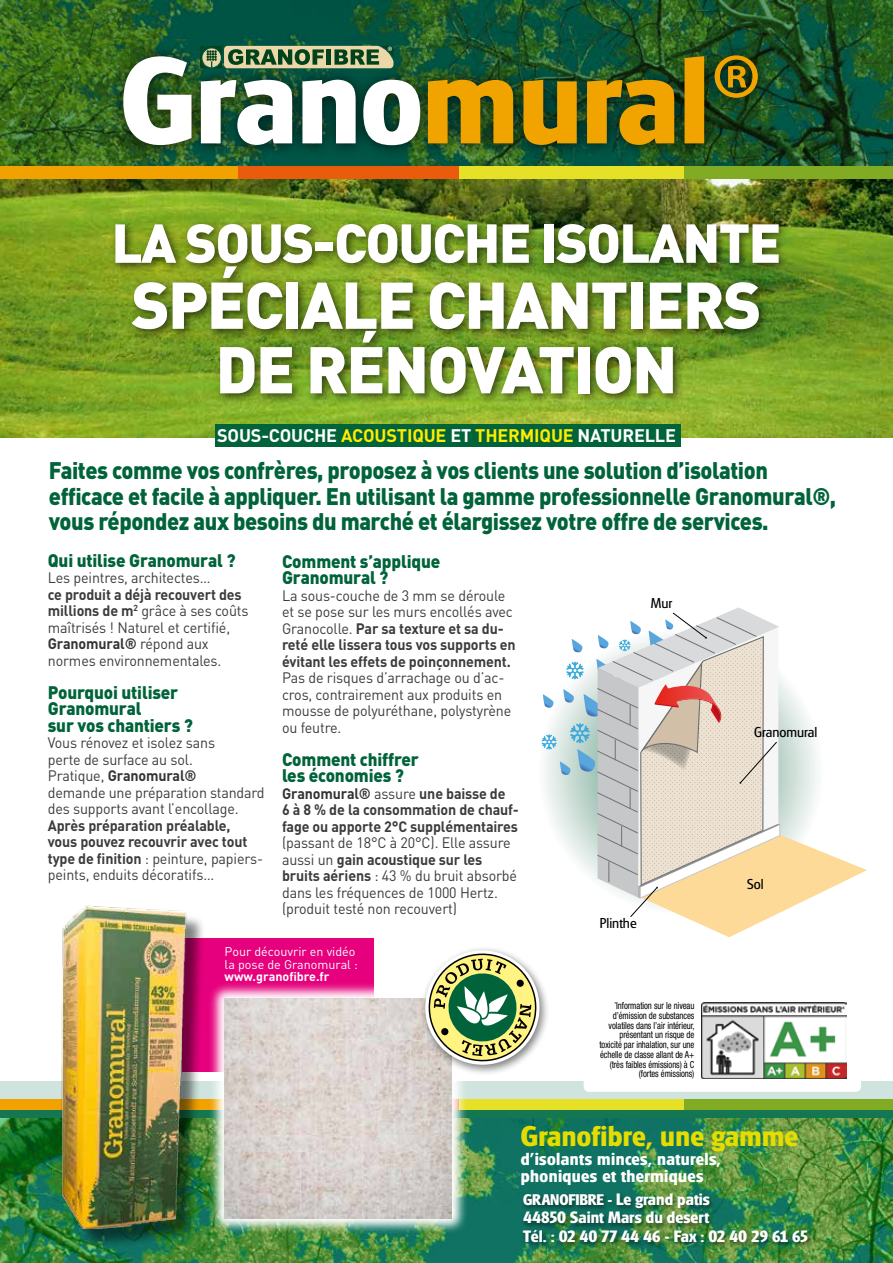
<style>
.page{position:relative;width:893px;height:1263px;background:#fff}
.page>*{position:absolute;margin:0;border:0;box-sizing:border-box;transform-origin:0 0}
.t1{font:900 64.95px/64.5px "DIN";letter-spacing:-.03em;color:#fff;text-align:center}
.t2{font:900 54px "DIN";letter-spacing:.015em;color:#fff}
.t3{font:700 29.85px "Glasgow";letter-spacing:.01em;color:#e6dd00}
.t4{font:900 23.7px/25.5px "DIN";letter-spacing:-.02em;color:#00633a;scale:.92 1}
.t5{font:700 18.15px/16.4px "Glasgow";letter-spacing:.02em;color:#fff}
.t6{font:900 18px/16.5px "DIN";letter-spacing:-.01em;color:#00633a;scale:.95 1}
.t7{font:700 18px "DIN";letter-spacing:-.01em;color:#fff}
.t8{font:700 17.25px/18.3px "Glasgow";color:#fff}
.t9{font:15px/16.5px "DIN";letter-spacing:-.01em;color:#3c3c3b;scale:.95 1}
.t10{font:700 15px/16.5px "DIN";letter-spacing:-.01em;color:#3c3c3b;scale:.95 1}
.t11{font:15px "Glasgow";color:#000}
.t12{font:12.45px/12.5px "DIN";color:#fff}
.t13{font:700 12.45px "DIN";color:#fff}
.t14{font:condensed 9.75px/9.8px "Helvetica Neue";letter-spacing:-.01em;color:#000;text-align:right;scale:.89 1}
.s1{color:#ffed00}
.s2{font-weight:700}
.s3{font-weight:700;color:#333332}
.s4{font-weight:400}
.s5{color:#333332}
.s6{font-size:16.2px}
</style>
<div class="page">
<svg style="left:0;top:0;width:893px;height:166px;background:#1f5b2b"></svg>
<img style="left:0;top:179px;width:893px;height:258px">
<div style="left:0;top:1081px;width:893px;height:182px;background:#cfe4de"></div>
<div style="left:215px;top:425px;width:465px;height:22px;background:#00633a"></div>
<svg style="left:0;top:1110px;width:893px;height:153px;background:#308249"></svg>
<div style="left:0;top:1099px;width:240px;height:11px;background:#f1a100"></div>
<div style="left:459px;top:1099px;width:225px;height:11px;background:#e6e127"></div>
<div style="left:684px;top:1099px;width:209px;height:11px;background:#81ab23"></div>
<div style="left:0;top:167px;width:240px;height:12px;background:#f1a100"></div>
<div style="left:238px;top:167px;width:225px;height:12px;background:#ea5b0b"></div>
<div style="left:459px;top:167px;width:225px;height:12px;background:#e6e127"></div>
<div style="left:684px;top:167px;width:209px;height:12px;background:#81ab23"></div>
<div style="left:110px;top:42px;width:662px;height:118px;background:#000;opacity:.7"></div>
<svg style="left:123px;top:56px;width:68px;height:89px"></svg>
<svg style="left:201px;top:80px;width:91px;height:65px"></svg>
<svg style="left:302px;top:80px;width:54px;height:63px"></svg>
<svg style="left:363px;top:80px;width:57px;height:65px"></svg>
<svg style="left:428px;top:80px;width:85px;height:63px;background:#ba8a08"></svg>
<svg style="left:523px;top:80px;width:54px;height:65px;background:#b7890a"></svg>
<svg style="left:587px;top:80px;width:87px;height:65px;background:#b0850a"></svg>
<div style="left:684px;top:56px;width:20px;height:87px;background:#f1a300"></div>
<svg style="left:715px;top:55px;width:43px;height:43px;background:#74670f"></svg>
<div style="left:110px;top:219px;width:679px;height:186px;background:#000;opacity:.6"></div>
<div style="left:520px;top:1191px;width:294px;height:58px;background:#000;opacity:.5"></div>
<svg style="left:542px;top:607px;width:325px;height:330px"></svg>
<svg style="left:200px;top:46px;width:193px;height:22px;background:#85976c"></svg>
<div style="left:182px;top:938px;width:192px;height:133px;background:#e6007d"></div>
<div style="left:65px;top:909px;width:142px;height:341px;background:#000;opacity:.5"></div>
<img style="left:52px;top:905px;width:140px;height:324px">
<img style="left:209px;top:984px;width:259px;height:250px">
<img style="left:225px;top:998px;width:227px;height:220px">
<div style="left:584px;top:1008px;width:277px;height:84px;background:#fff;border-radius:5px"></div>
<img style="left:702px;top:1002px;width:144px;height:76px">
<div style="left:419px;top:946px;width:131px;height:130px;background:#000;opacity:.5"></div>
<svg style="left:421px;top:946px;width:123px;height:123px"></svg>
<div style="left:441px;top:1028px;width:8px;height:7px;background:#000;border-radius:3px"></div>
<svg style="left:516px;top:979px;width:8px;height:8px"></svg>
<h2 class="t2" style="left:112px;top:207px;width:671px">La sous-couche isolante</h2>
<h1 class="t1" style="left:131px;top:270px;width:626px">spéciale chantiers de rénovation</h1>
<p class="t7" style="left:217px;top:424px;width:460px">sous-couche <span class="s1">acoustique</span> et <span class="s1">thermique</span> naturelle</p>
<p class="t4" style="left:49px;top:456px;width:857px">Faites comme vos confrères, proposez à vos clients une solution d’isolation efficace et facile à appliquer. En utilisant la gamme professionnelle Granomural®, vous répondez aux besoins du marché et élargissez votre offre de services.</p>
<p class="t6" style="left:48px;top:551px;width:199px">Qui utilise Granomural ?</p>
<p class="t9" style="left:48px;top:569px;width:173px">Les peintres, architectes…</p>
<p class="t9" style="left:48px;top:586px;width:213px"><span class="s2">ce produit a déjà recouvert des millions de m</span><sup>2</sup> grâce à ses coûts maîtrisés ! Naturel et certifié,<br><span class="s3">Granomural®</span> répond aux normes environnementales.</p>
<p class="t6" style="left:48px;top:683px;width:154px">Pourquoi utiliser<br>Granomural<br>sur vos chantiers ?</p>
<p class="t9" style="left:48px;top:734px;width:230px">Vous rénovez et isolez sans<br>perte de surface au sol.<br>Pratique, <span class="s3">Granomural®<br></span>demande une préparation standard des supports avant l’encollage.</p>
<p class="t10" style="left:48px;top:816px;width:228px">Après préparation préalable, vous pouvez recouvrir avec tout type de finition <span class="s4">: peinture, papiers&shy;peints, enduits décoratifs…</span></p>
<p class="t6" style="left:282px;top:552px;width:168px">Comment s’applique<br>Granomural ?</p>
<p class="t10" style="left:282px;top:586px;width:247px"><span class="s4">La sous-couche de 3 mm se déroule et se pose sur les murs encollés avec Granocolle.</span> Par sa texture et sa du&shy;reté elle lissera tous vos supports en évitant les effets de poinçonnement.</p>
<p class="t9" style="left:282px;top:669px;width:243px">Pas de risques d’arrachage ou d’ac&shy;cros, contrairement aux produits en mousse de polyuréthane, polystyrène ou feutre.</p>
<p class="t6" style="left:282px;top:750px;width:146px">Comment chiffrer les économies ?</p>
<p class="t10" style="left:282px;top:784px;width:251px"><span class="s5">Granomural®</span> <span class="s4">assure</span> une baisse de<br>6 à 8 % de la consommation de chauf&shy;fage ou apporte 2°C supplémentaires</p>
<p class="t9" style="left:282px;top:834px;width:249px">(passant de 18°C à 20°C). Elle assure aussi un <span class="s2">gain acoustique sur les bruits aériens</span> : 43 % du bruit absorbé dans les fréquences de 1000 Hertz. (produit testé non recouvert)</p>
<p class="t12" style="left:225px;top:945px;width:135px">Pour découvrir en vidéo la pose de Granomural :</p>
<p class="t13" style="left:225px;top:969px;width:106px">www.granofibre.fr</p>
<p class="t11" style="left:651px;top:594px;width:23px">Mur</p>
<p class="t11" style="left:754px;top:723px;width:65px">Granomural</p>
<p class="t11" style="left:600px;top:915px;width:38px">Plinthe</p>
<p class="t14" style="left:599px;top:1001px;width:108px"><sup>*</sup>Information sur le niveau d’émission de substances volatiles dans l’air intérieur, présentant un risque de toxicité par inhalation, sur une échelle de classe allant de A+ (très faibles émissions) à C (fortes émissions)</p>
<p class="t11" style="left:747px;top:875px;width:18px">Sol</p>
<h3 class="t3" style="left:521px;top:1119px;width:279px">Granofibre, une gamme</h3>
<p class="t5" style="left:521px;top:1151px;width:202px">d’isolants minces, naturels, phoniques et thermiques</p>
<p class="t8" style="left:523px;top:1191px;width:286px"><span class="s6">Granofibre -</span> Le grand patis<br>44850 Saint Mars du desert<br>Tél. : 02 40 77 44 46 - Fax : 02 40 29 61 65</p>
</div>
